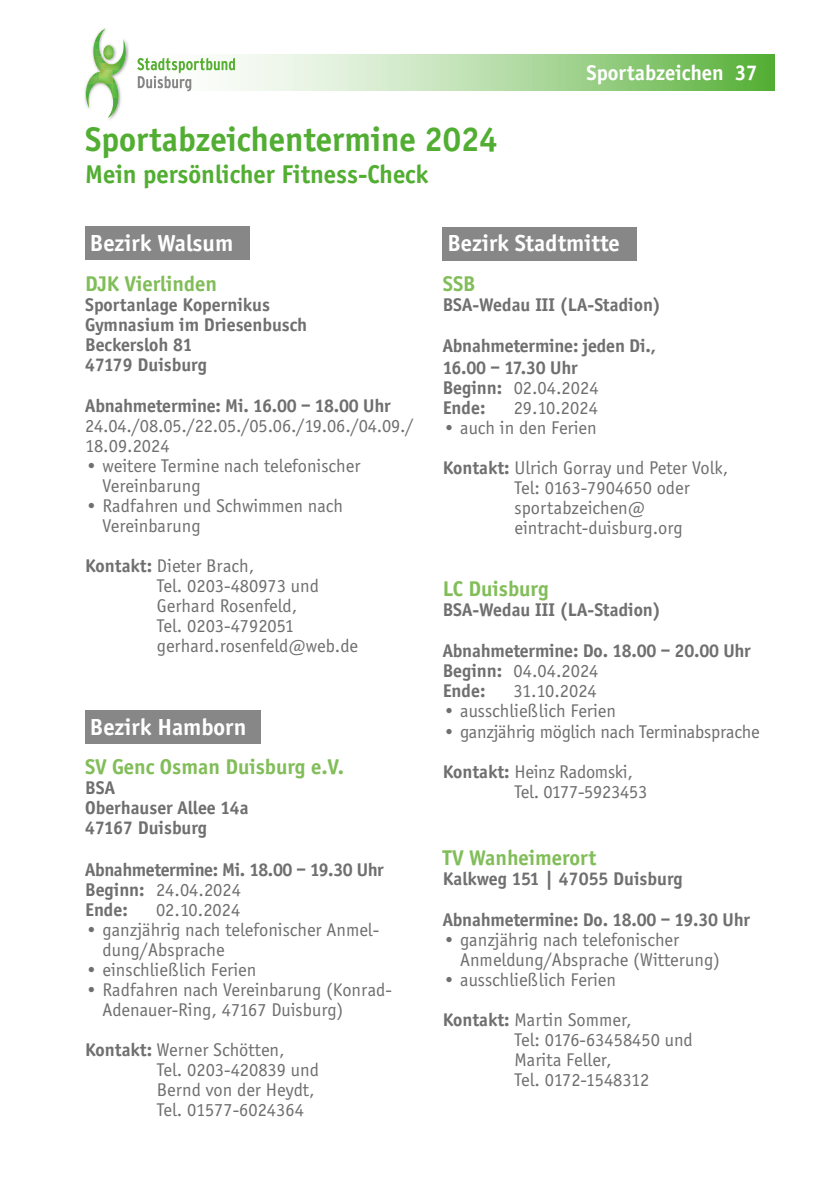
<style>
.page{position:relative;width:840px;height:1191px;background:#fff}
.page>*{position:absolute;margin:0;border:0;box-sizing:border-box;transform-origin:0 0}
.t1{font:700 35.4px "Officina Sans";color:#52ae32}
.t2{font:700 26.6px "Officina Sans";color:#52ae32}
.t3{font:700 24px "Officina Sans";color:#fff}
.t4{font:700 22px "Officina Sans";color:#81bd58}
.t5{font:700 22px "Officina Sans";color:#fff}
.t6{font:19px/20px "Officina Sans";color:#706f6f}
.t7{font:700 19px/20px "Officina Sans";color:#706f6f}
.t8{font:700 19px/20px "Officina Sans";letter-spacing:-.02em;color:#706f6f}
.s1{font-weight:700}
.s2{font-weight:400}
</style>
<div class="page">
<svg style="left:147px;top:54px;width:627px;height:37px;background:#b1daa2"></svg>
<svg style="left:84px;top:29px;width:45px;height:89px"></svg>
<svg style="left:137px;top:58px;width:98px;height:33px"></svg>
<div style="left:85px;top:227px;width:164px;height:33px;background:#878787"></div>
<div style="left:442px;top:227px;width:194px;height:33px;background:#878787"></div>
<div style="left:85px;top:710px;width:176px;height:33px;background:#878787"></div>
<h1 class="t1" style="left:85px;top:118px;width:414px">Sportabzeichentermine 2024</h1>
<h2 class="t2" style="left:85px;top:158px;width:344px">Mein persönlicher Fitness-Check</h2>
<p class="t5" style="left:586px;top:60px;width:173px">Sportabzeichen 37</p>
<p class="t3" style="left:90px;top:229px;width:145px">Bezirk Walsum</p>
<p class="t3" style="left:447px;top:229px;width:174px">Bezirk Stadtmitte</p>
<p class="t4" style="left:85px;top:270px;width:133px">DJK Vierlinden</p>
<p class="t7" style="left:85px;top:294px;width:223px">Sportanlage Kopernikus<br>Gymnasium im Driesenbusch<br>Beckersloh 81<br>47179 Duisburg</p>
<p class="t7" style="left:85px;top:396px;width:307px">Abnahmetermine: Mi. 16.00 – 18.00 Uhr</p>
<p class="t6" style="left:85px;top:416px;width:330px">24.04./08.05./22.05./05.06./19.06./04.09./<br>18.09.2024</p>
<p class="t6" style="left:102px;top:456px;width:259px;text-indent:-17px">• weitere Termine nach telefonischer<br>Vereinbarung</p>
<p class="t6" style="left:102px;top:496px;width:242px;text-indent:-17px">• Radfahren und Schwimmen nach<br>Vereinbarung</p>
<p class="t6" style="left:157px;top:556px;width:203px;text-indent:-72px"><span class="s1">Kontakt:</span> Dieter Brach,<br>Tel. 0203-480973 und<br>Gerhard Rosenfeld,<br>Tel. 0203-4792051 gerhard.rosenfeld@web.de</p>
<p class="t3" style="left:90px;top:712px;width:158px">Bezirk Hamborn</p>
<p class="t4" style="left:85px;top:753px;width:260px">SV Genc Osman Duisburg e.V.</p>
<p class="t7" style="left:85px;top:777px;width:165px">BSA<br>Oberhauser Allee 14a<br>47167 Duisburg</p>
<p class="t8" style="left:85px;top:859px;width:300px">Abnahmetermine: Mi. 18.00 – 19.30 Uhr<br>Beginn: <span class="s2">24.04.2024<br></span>Ende:</p>
<p class="t6" style="left:156px;top:899px;width:86px">02.10.2024</p>
<p class="t6" style="left:102px;top:919px;width:278px;text-indent:-17px">• ganzjährig nach telefonischer Anmel&shy;dung/Absprache</p>
<p class="t6" style="left:85px;top:959px;width:173px">• einschließlich Ferien</p>
<p class="t6" style="left:102px;top:979px;width:289px;text-indent:-17px">• Radfahren nach Vereinbarung (Konrad-<br>Adenauer-Ring, 47167 Duisburg)</p>
<p class="t6" style="left:157px;top:1039px;width:163px;text-indent:-72px"><span class="s1">Kontakt:</span> Werner Schötten,<br>Tel. 0203-420839 und<br>Bernd von der Heydt,<br>Tel. 01577-6024364</p>
<p class="t4" style="left:442px;top:270px;width:34px">SSB</p>
<p class="t7" style="left:442px;top:283px;width:220px;line-height:41.6px">BSA-Wedau III (LA-Stadion)<br>Abnahmetermine: jeden Di.,</p>
<p class="t7" style="left:442px;top:357px;width:157px">16.00 – 17.30 Uhr<br>Beginn: <span class="s2">02.04.2024<br></span>Ende:</p>
<p class="t6" style="left:513px;top:398px;width:86px">29.10.2024</p>
<p class="t6" style="left:442px;top:408px;width:287px;line-height:40px">• auch in den Ferien<br><span class="s1">Kontakt:</span> Ulrich Gorray und Peter Volk,</p>
<p class="t6" style="left:514px;top:478px;width:177px">Tel: 0163-7904650 oder sportabzeichen@ eintracht-duisburg.org</p>
<p class="t4" style="left:442px;top:575px;width:107px">LC Duisburg</p>
<p class="t7" style="left:442px;top:588px;width:309px;line-height:41.6px">BSA-Wedau III (LA-Stadion)<br>Abnahmetermine: Do. 18.00 – 20.00 Uhr</p>
<p class="t7" style="left:442px;top:661px;width:157px">Beginn: <span class="s2">04.04.2024<br></span>Ende:</p>
<p class="t6" style="left:513px;top:681px;width:85px">31.10.2024</p>
<p class="t6" style="left:442px;top:701px;width:175px">• ausschließlich Ferien</p>
<p class="t6" style="left:442px;top:711px;width:318px;line-height:40px">• ganzjährig möglich nach Terminabsprache<br><span class="s1">Kontakt:</span> Heinz Radomski,</p>
<p class="t6" style="left:514px;top:781px;width:134px">Tel. 0177-5923453</p>
<p class="t4" style="left:442px;top:844px;width:155px">TV Wanheimerort</p>
<p class="t7" style="left:442px;top:857px;width:308px;line-height:41.6px">Kalkweg 151 | 47055 Duisburg<br>Abnahmetermine: Do. 18.00 – 19.30 Uhr</p>
<p class="t6" style="left:460px;top:930px;width:261px;text-indent:-17px"><span class="s1">•</span> ganzjährig nach telefonischer<br>Anmeldung/Absprache (Witterung)</p>
<p class="t6" style="left:442px;top:960px;width:190px;line-height:40px">• ausschließlich Ferien<br><span class="s1">Kontakt:</span> Martin Sommer,</p>
<p class="t6" style="left:514px;top:1030px;width:180px">Tel: 0176-63458450 und<br>Marita Feller,<br>Tel. 0172-1548312</p>
</div>
